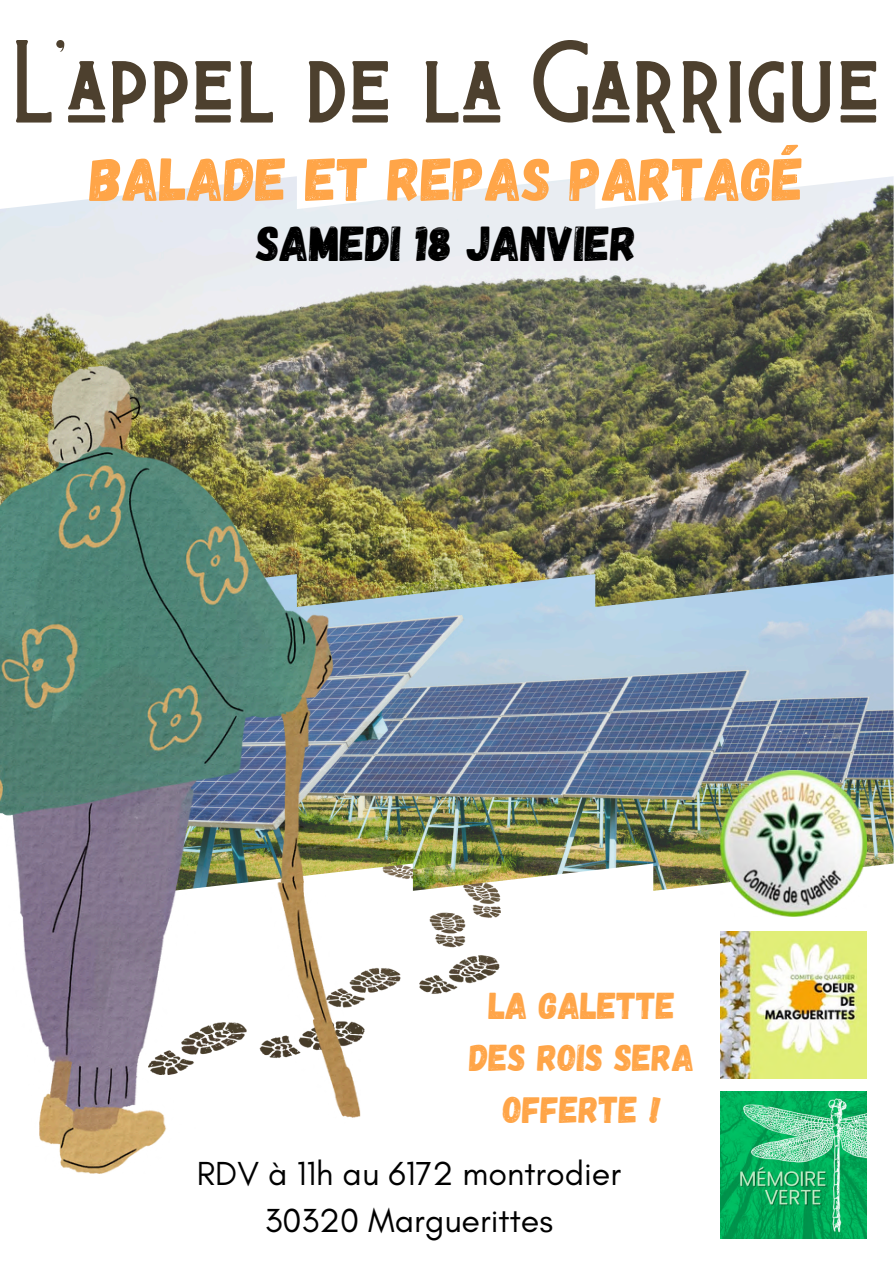
<style>
.page{position:relative;width:894px;height:1264px;background:#fff}
.page>*{position:absolute;margin:0;border:0;box-sizing:border-box;transform-origin:0 0}
.t1{font:94.5px "Badhorse";color:#4d402e}
.t2{font:61.05px "Gagalin";color:#ffa548}
.t3{font:48.9px "Gagalin";color:#000}
.t4{font:37.35px/51.8px "Gagalin";color:#ffa548;text-align:center}
.t5{font:33.9px/47.2px "Glacial Indifference";color:#000;text-align:center}
</style>
<div class="page">
<img style="left:361px;top:890px;width:139px;height:149px">
<img style="left:361px;top:606px;width:532px;height:284px">
<img style="left:0;top:176px;width:893px;height:430px">
<img style="left:0;top:367px;width:361px;height:806px">
<img style="left:720px;top:931px;width:146px;height:147px">
<img style="left:720px;top:770px;width:146px;height:146px">
<img style="left:720px;top:1091px;width:146px;height:147px">
<h1 class="t1" style="left:11px;top:18px;width:870px">L'appel de la Garrigue</h1>
<p class="t2" style="left:90px;top:139px;width:715px">BALADE ET REPAS PARTAGÉ</p>
<p class="t3" style="left:256px;top:212px;width:382px">SAMEDI 18 JANVIER</p>
<h2 class="t4" style="left:469px;top:978px;width:226px">LA GALETTE<br>DES ROIS SERA</h2>
<h3 class="t4" style="left:503px;top:1081px;width:159px">OFFERTE !</h3>
<p class="t5" style="left:197px;top:1149px;width:425px">RDV à 11h au 6172 montrodier<br>30320 Marguerittes</p>
</div>
